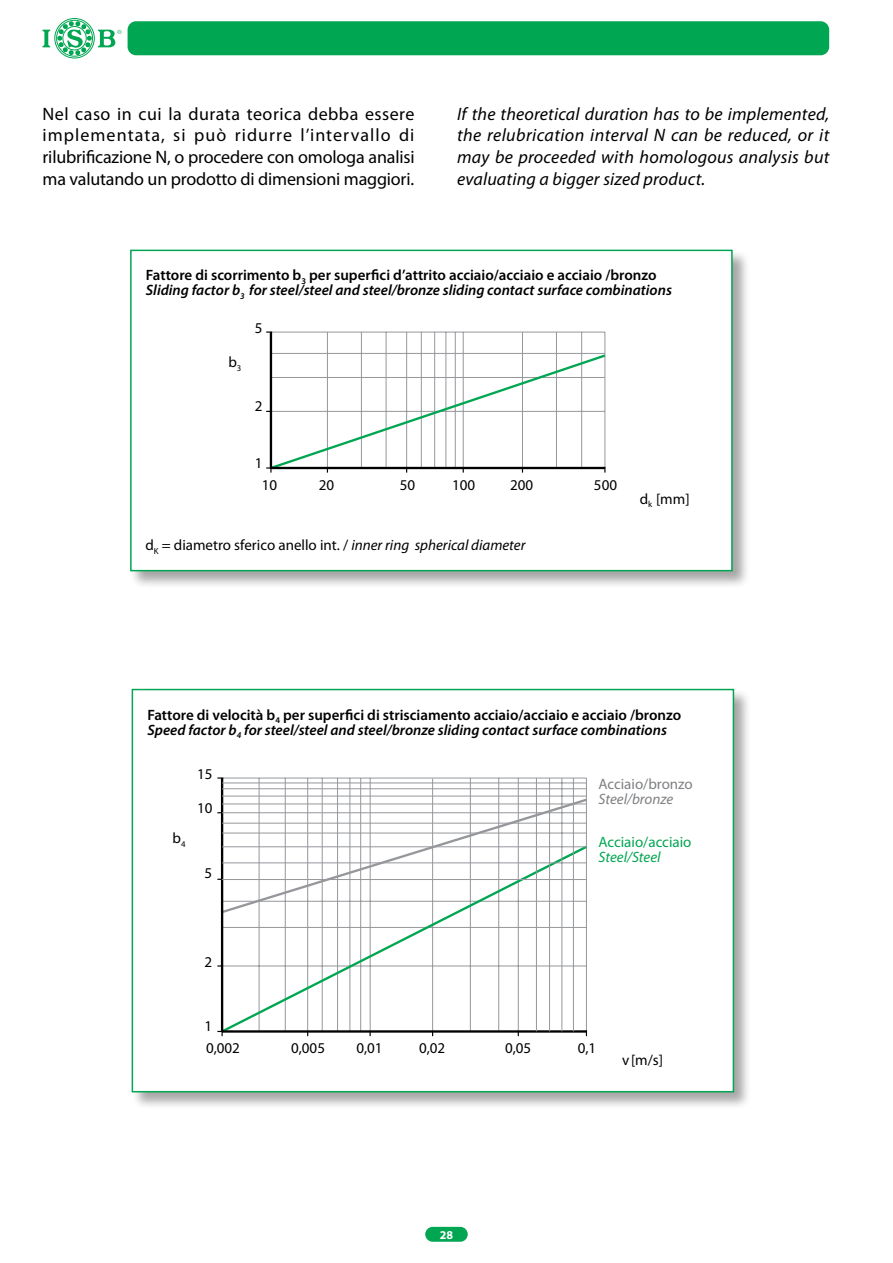
<style>
.page{position:relative;width:893px;height:1263px;background:#fff}
.page>*{position:absolute;margin:0;border:0;box-sizing:border-box;transform-origin:0 0}
.t1{font:18px/21.6px "Myriad Pro";letter-spacing:-.01em;color:#000;text-align:justify}
.t2{font:italic 18px/21.6px "Myriad Pro";letter-spacing:.01em;color:#000;text-align:justify}
.t3{font:600 15px/15px "Myriad Pro";color:#000}
.t4{font:italic 600 15px/15px "Myriad Pro";color:#000}
.t5{font:15px/22px "Myriad Pro";color:#000}
.t6{font:15px "Myriad Pro";color:#00a652}
.t7{font:15px "Myriad Pro";color:#7e8083}
.t8{font:italic 15px "Myriad Pro";color:#7e8083}
.t9{font:italic 15px "Myriad Pro";color:#00a652}
.t10{font:700 12px "Myriad Pro";color:#fff}
.s1{font-style:normal}
.s2{font-style:italic}
</style>
<div class="page">
<svg style="left:42px;top:30px;width:8px;height:17px"></svg>
<div style="left:56px;top:20px;width:37px;height:37px;border:1px solid #00a652;border-radius:50%"></div>
<div style="left:54px;top:18px;width:41px;height:40px;border:1px solid #00a652;border-radius:50%"></div>
<svg style="left:57px;top:21px;width:35px;height:34px"></svg>
<svg style="left:98px;top:30px;width:24px;height:17px"></svg>
<div style="left:128px;top:21px;width:701px;height:34px;background:#00a652;border-radius:9px"></div>
<div style="left:425px;top:1227px;width:43px;height:15px;background:#00a652;border-radius:7px"></div>
<div style="left:129px;top:249px;width:621px;height:340px;background:#000;opacity:.35"></div>
<div style="left:130px;top:250px;width:603px;height:321px;background:#fff;border:2px solid #00a652"></div>
<hr style="left:271px;top:332px;width:334px;height:1px;background:#95979b">
<hr style="left:605px;top:332px;width:1px;height:136px;background:#95979b">
<hr style="left:327px;top:332px;width:1px;height:136px;background:#95979b">
<hr style="left:361px;top:332px;width:1px;height:136px;background:#95979b">
<hr style="left:386px;top:332px;width:1px;height:136px;background:#95979b">
<hr style="left:406px;top:332px;width:1px;height:136px;background:#95979b">
<hr style="left:421px;top:332px;width:1px;height:136px;background:#95979b">
<hr style="left:434px;top:332px;width:1px;height:136px;background:#95979b">
<hr style="left:446px;top:332px;width:1px;height:136px;background:#95979b">
<hr style="left:463px;top:332px;width:1px;height:136px;background:#95979b">
<hr style="left:455px;top:332px;width:1px;height:136px;background:#95979b">
<hr style="left:522px;top:332px;width:1px;height:136px;background:#95979b">
<hr style="left:556px;top:332px;width:1px;height:136px;background:#95979b">
<hr style="left:581px;top:332px;width:1px;height:136px;background:#95979b">
<svg style="left:266px;top:353px;width:340px;height:120px"></svg>
<hr style="left:271px;top:467px;width:334px;height:2px;background:#000">
<hr style="left:270px;top:332px;width:2px;height:136px;background:#000">
<div style="left:131px;top:688px;width:621px;height:422px;background:#000;opacity:.35"></div>
<div style="left:132px;top:689px;width:602px;height:403px;background:#fff;border:2px solid #00a652"></div>
<hr style="left:222px;top:778px;width:364px;height:1px;background:#95979b">
<hr style="left:586px;top:778px;width:1px;height:253px;background:#95979b">
<hr style="left:259px;top:778px;width:1px;height:253px;background:#95979b">
<hr style="left:285px;top:778px;width:1px;height:253px;background:#95979b">
<hr style="left:307px;top:778px;width:1px;height:253px;background:#95979b">
<hr style="left:322px;top:778px;width:1px;height:253px;background:#95979b">
<hr style="left:337px;top:778px;width:1px;height:253px;background:#95979b">
<hr style="left:350px;top:778px;width:1px;height:253px;background:#95979b">
<hr style="left:360px;top:778px;width:1px;height:253px;background:#95979b">
<hr style="left:432px;top:779px;width:1px;height:253px;background:#95979b">
<hr style="left:370px;top:778px;width:1px;height:253px;background:#95979b">
<hr style="left:470px;top:778px;width:1px;height:253px;background:#95979b">
<hr style="left:498px;top:778px;width:1px;height:253px;background:#95979b">
<hr style="left:518px;top:778px;width:1px;height:253px;background:#95979b">
<svg style="left:219px;top:915px;width:368px;height:119px"></svg>
<svg style="left:217px;top:797px;width:370px;height:118px"></svg>
<svg style="left:217px;top:1031px;width:6px;height:5px"></svg>
<hr style="left:221px;top:778px;width:2px;height:253px;background:#000">
<hr style="left:222px;top:1030px;width:364px;height:3px;background:#000">
<hr style="left:536px;top:778px;width:1px;height:253px;background:#95979b">
<hr style="left:549px;top:778px;width:1px;height:253px;background:#95979b">
<hr style="left:562px;top:778px;width:1px;height:253px;background:#95979b">
<hr style="left:573px;top:778px;width:1px;height:253px;background:#95979b">
<hr style="left:222px;top:879px;width:364px;height:1px;background:#95979b">
<hr style="left:222px;top:862px;width:364px;height:1px;background:#95979b">
<hr style="left:222px;top:846px;width:364px;height:1px;background:#95979b">
<hr style="left:222px;top:833px;width:364px;height:1px;background:#95979b">
<hr style="left:222px;top:823px;width:364px;height:1px;background:#95979b">
<hr style="left:222px;top:812px;width:364px;height:1px;background:#95979b">
<hr style="left:222px;top:804px;width:364px;height:1px;background:#95979b">
<hr style="left:222px;top:796px;width:364px;height:1px;background:#95979b">
<hr style="left:222px;top:788px;width:364px;height:1px;background:#95979b">
<hr style="left:222px;top:783px;width:364px;height:1px;background:#95979b">
<p class="t1" style="left:43px;top:103px;width:374px">Nel caso in cui la durata teorica debba essere implementata, si può ridurre l’intervallo di rilubrificazione N, o procedere con omologa analisi ma valutando un prodotto di dimensioni maggiori.</p>
<p class="t2" style="left:457px;top:103px;width:374px">If the theoretical duration has to be implemented, the relubrication interval N can be reduced, or it may be proceeded with homologous analysis but evaluating a bigger sized product.</p>
<p class="t4" style="left:146px;top:267px;width:528px"><span class="s1">Fattore di scorrimento b</span><sub>3</sub> <span class="s1">per superfici d’attrito acciaio/acciaio e acciaio /bronzo<br></span>Sliding factor b<sub>3</sub> for steel/steel and steel/bronze sliding contact surface combinations</p>
<p class="t5" style="left:228px;top:351px;width:15px">b<sub>3</sub></p>
<p class="t5" style="left:255px;top:317px;width:9px">5</p>
<p class="t5" style="left:255px;top:395px;width:9px">2</p>
<p class="t5" style="left:262px;top:452px;width:17px;text-indent:-7px">1<br>10</p>
<p class="t5" style="left:319px;top:474px;width:17px">20</p>
<p class="t5" style="left:400px;top:474px;width:17px">50</p>
<p class="t5" style="left:452px;top:474px;width:25px">100</p>
<p class="t5" style="left:510px;top:474px;width:25px">200</p>
<p class="t5" style="left:594px;top:474px;width:25px">500</p>
<p class="t5" style="left:145px;top:535px;width:382px">d<sub>K</sub> = diametro sferico anello int. / <span class="s2">inner ring spherical diameter</span></p>
<p class="t5" style="left:640px;top:488px;width:51px">d<sub>k</sub> [mm]</p>
<p class="t3" style="left:147px;top:707px;width:535px">Fattore di velocità b<sub>4</sub> per superfici di strisciamento acciaio/acciaio e acciaio /bronzo<br><span class="s2">Speed factor b</span><sub>4</sub> <span class="s2">for steel/steel and steel/bronze sliding contact surface combinations</span></p>
<p class="t5" style="left:173px;top:828px;width:15px">b<sub>4</sub></p>
<p class="t5" style="left:197px;top:764px;width:17px">15</p>
<p class="t5" style="left:197px;top:797px;width:17px">10</p>
<p class="t5" style="left:204px;top:862px;width:9px">5</p>
<p class="t5" style="left:204px;top:951px;width:9px">2</p>
<p class="t5" style="left:204px;top:1016px;width:37px">1<br>0,002</p>
<p class="t7" style="left:598px;top:775px;width:96px">Acciaio/bronzo</p>
<p class="t8" style="left:598px;top:791px;width:76px">Steel/bronze</p>
<p class="t6" style="left:598px;top:833px;width:95px">Acciaio/acciaio</p>
<p class="t9" style="left:598px;top:848px;width:64px">Steel/Steel</p>
<p class="t5" style="left:291px;top:1037px;width:35px">0,005</p>
<p class="t5" style="left:356px;top:1037px;width:28px">0,01</p>
<p class="t5" style="left:419px;top:1037px;width:28px">0,02</p>
<p class="t5" style="left:505px;top:1037px;width:28px">0,05</p>
<p class="t5" style="left:578px;top:1037px;width:20px">0,1</p>
<p class="t5" style="left:622px;top:1049px;width:43px">v [m/s]</p>
<p class="t10" style="left:440px;top:1228px;width:15px">28</p>
</div>
